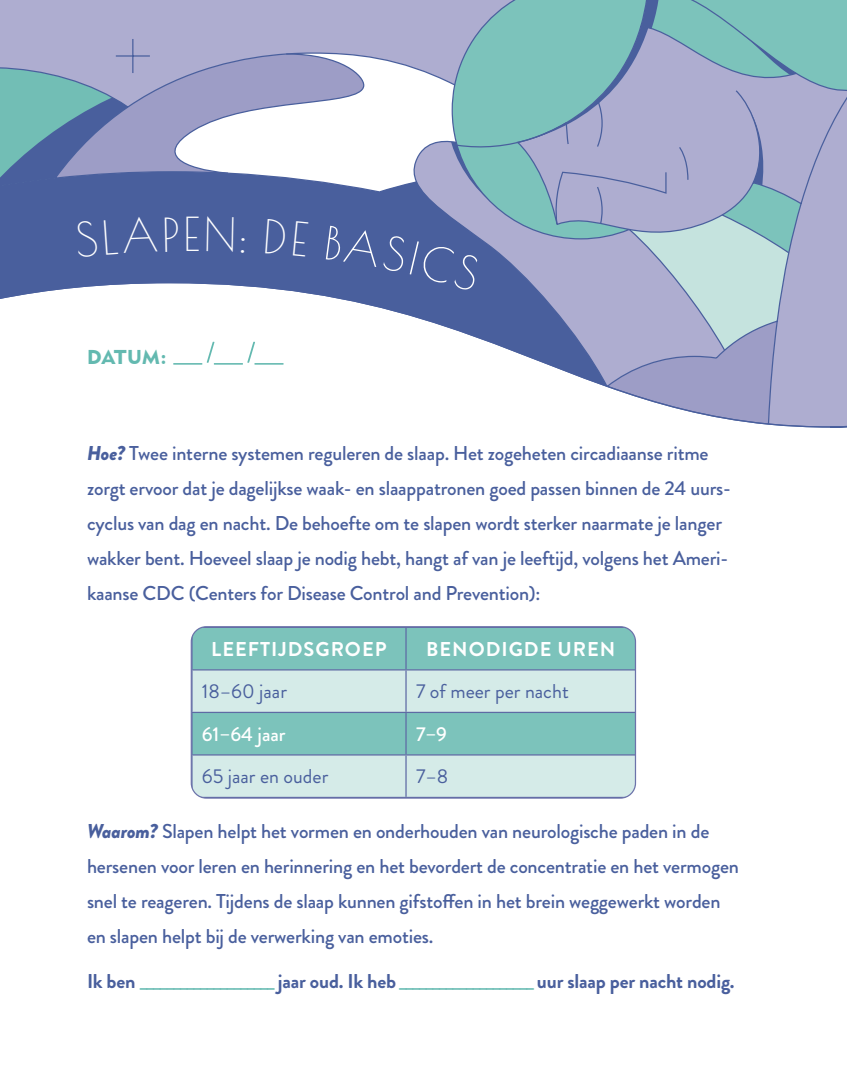
<style>
.page{position:relative;width:847px;height:1073px;background:#fff}
.page>*{position:absolute;margin:0;border:0;box-sizing:border-box;transform-origin:0 0}
.t1{font:45px "Poiret One";color:#fff}
.t2{font:500 20px/35px "Brandon Grotesque";letter-spacing:-.01em;color:#495f9d}
.t3{font:700 20px "Brandon Grotesque";letter-spacing:-.01em;color:#495f9d}
.t4{font:20px "Brandon Grotesque";color:#495f9d}
.t5{font:700 20px "Brandon Grotesque";letter-spacing:.05em;color:#fff}
.t6{font:500 20px "Brandon Grotesque";color:#fff}
.t7{font:20px "Geometric 415 BT Black A";letter-spacing:.02em;color:#63b9b0}
.s1{font-weight:900;font-style:italic}
.s2{color:#63b9b0}
</style>
<div class="page">
<svg style="left:0;top:0;width:115px;height:281px;background:#7681b3"></svg>
<svg style="left:0;top:68px;width:115px;height:118px;background:#6e97b1"></svg>
<svg style="left:115px;top:0;width:211px;height:281px"></svg>
<svg style="left:0;top:281px;width:847px;height:147px"></svg>
<svg style="left:173px;top:342px;width:110px;height:22px"></svg>
<div style="left:193px;top:628px;width:441px;height:41px;background:#7cc3bb"></div>
<svg style="left:192px;top:670px;width:443px;height:126px;background:#b6dcd8"></svg>
<hr style="left:191px;top:626px;width:215px;height:2px;background:#5e6aa4">
<hr style="left:191px;top:628px;width:1px;height:41px;background:#5e6aa4">
<hr style="left:406px;top:626px;width:229px;height:2px;background:#5e6aa4">
<hr style="left:405px;top:628px;width:1px;height:41px;background:#5e6aa4">
<hr style="left:635px;top:628px;width:1px;height:41px;background:#5e6aa4">
<hr style="left:191px;top:669px;width:215px;height:1px;background:#5e6aa4">
<hr style="left:406px;top:669px;width:229px;height:1px;background:#5e6aa4">
<hr style="left:405px;top:670px;width:1px;height:41px;background:#5e6aa4">
<hr style="left:191px;top:711px;width:215px;height:2px;background:#5e6aa4">
<hr style="left:406px;top:711px;width:229px;height:2px;background:#5e6aa4">
<hr style="left:405px;top:713px;width:1px;height:41px;background:#5e6aa4">
<hr style="left:191px;top:754px;width:215px;height:1px;background:#5e6aa4">
<hr style="left:191px;top:755px;width:1px;height:41px;background:#5e6aa4">
<hr style="left:406px;top:754px;width:229px;height:1px;background:#5e6aa4">
<hr style="left:405px;top:755px;width:1px;height:41px;background:#5e6aa4">
<hr style="left:635px;top:755px;width:1px;height:41px;background:#5e6aa4">
<hr style="left:191px;top:796px;width:215px;height:2px;background:#5e6aa4">
<hr style="left:406px;top:796px;width:229px;height:2px;background:#5e6aa4">
<div style="left:191px;top:626px;width:445px;height:172px;border:1px solid #6c73aa;border-radius:15px"></div>
<svg style="left:76px;top:221px;width:22px;height:36px"></svg>
<div style="left:104px;top:217px;width:53px;height:38px;background:#495f9d"></div>
<svg style="left:165px;top:218px;width:13px;height:34px"></svg>
<svg style="left:207px;top:217px;width:26px;height:35px"></svg>
<svg style="left:241px;top:237px;width:4px;height:16px"></svg>
<svg style="left:265px;top:220px;width:21px;height:35px"></svg>
<svg style="left:293px;top:222px;width:15px;height:35px"></svg>
<svg style="left:326px;top:0;width:521px;height:427px"></svg>
<h1 class="t1" style="left:183px;top:202px;width:18px">E</h1>
<p class="t7" style="left:87px;top:344px;width:81px">DATUM:</p>
<p class="t2" style="left:87px;top:436px;width:645px"><span class="s1">Hoe?</span> Twee interne systemen reguleren de slaap. Het zogeheten circadiaanse ritme zorgt ervoor dat je dagelijkse waak- en slaappatronen goed passen binnen de 24 uurs&shy;cyclus van dag en nacht. De behoefte om te slapen wordt sterker naarmate je langer wakker bent. Hoeveel slaap je nodig hebt, hangt af van je leeftijd, volgens het Ameri&shy;kaanse CDC (Centers for Disease Control and Prevention):</p>
<p class="t5" style="left:211px;top:634px;width:177px">LEEFTIJDSGROEP</p>
<p class="t5" style="left:426px;top:634px;width:191px">BENODIGDE UREN</p>
<p class="t4" style="left:202px;top:677px;width:87px">18–60 jaar</p>
<p class="t4" style="left:416px;top:677px;width:154px">7 of meer per nacht</p>
<p class="t6" style="left:202px;top:720px;width:85px">61–64 jaar</p>
<p class="t6" style="left:416px;top:720px;width:32px">7–9</p>
<p class="t4" style="left:202px;top:762px;width:128px">65 jaar en ouder</p>
<p class="t4" style="left:416px;top:762px;width:34px">7–8</p>
<p class="t2" style="left:87px;top:813px;width:653px"><span class="s1">Waarom?</span> Slapen helpt het vormen en onderhouden van neurologische paden in de hersenen voor leren en herinnering en het bevordert de concentratie en het vermogen snel te reageren. Tijdens de slaap kunnen gifstoffen in het brein weggewerkt worden en slapen helpt bij de verwerking van emoties.</p>
<p class="t3" style="left:87px;top:966px;width:649px">Ik ben <span class="s2">____________________</span> jaar oud. Ik heb <span class="s2">____________________</span> uur slaap per nacht nodig.</p>
</div>
